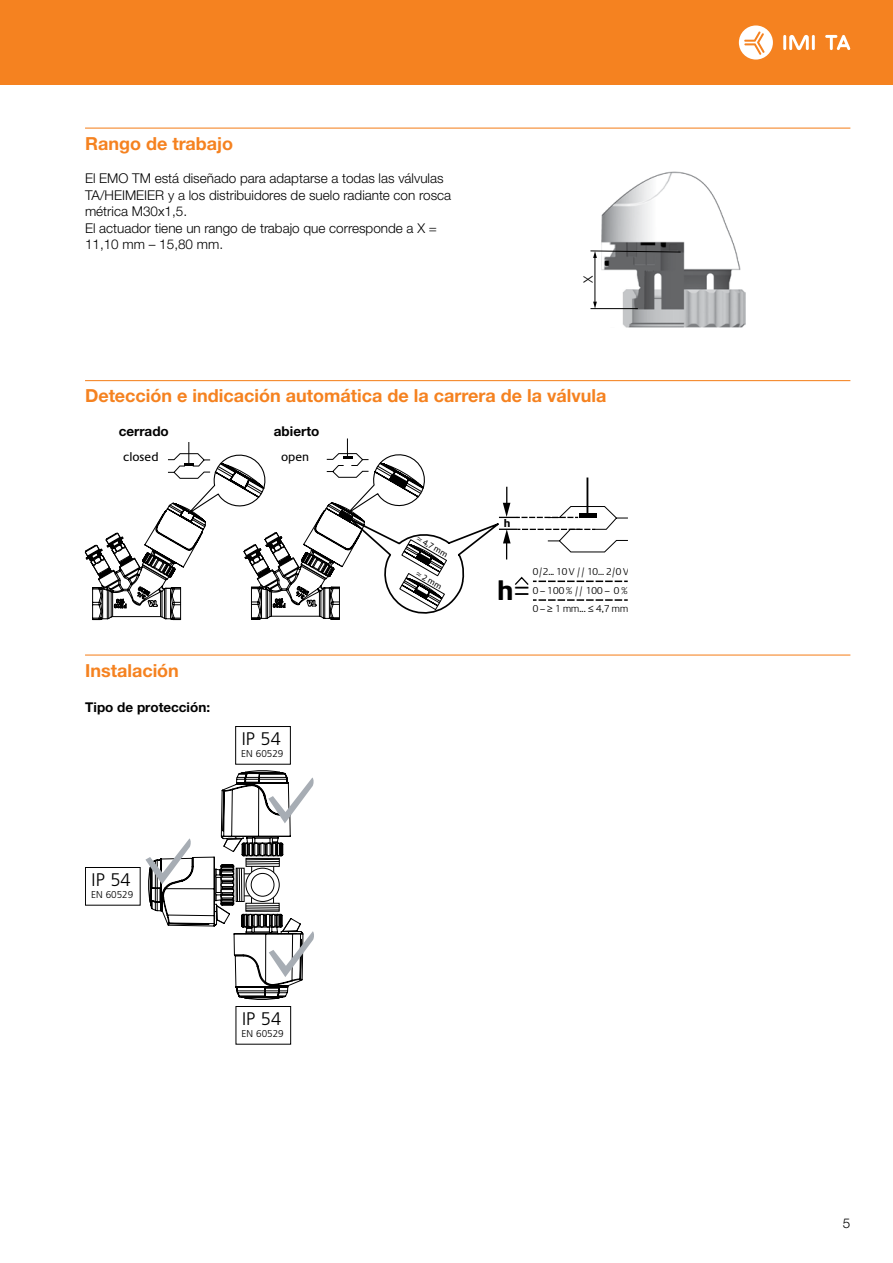
<style>
.page{position:relative;width:893px;height:1263px;background:#fff}
.page>*{position:absolute;margin:0;border:0;box-sizing:border-box;transform-origin:0 0}
.t1{font:700 27.3px "Praxis LT Pro";color:#000}
.t2{font:300 18.15px "Frutiger";color:#000}
.t3{font:700 18px "Helvetica Neue LTW1 G";color:#f58220}
.t4{font:300 13.65px "Praxis LT Pro";color:#000}
.t5{font:300 13.5px/16.5px "Helvetica Neue LTW1 G";color:#000}
.t6{font:700 13.5px "Helvetica Neue LTW1 G";color:#000}
.t7{font:12.3px "Praxis LT Pro";color:#000}
.t8{font:700 11.1px "Praxis LT Pro";color:#000}
.t9{font:300 10.05px/18.6px "Praxis LT Pro";letter-spacing:-.05em;color:#000}
.t10{font:300 9.9px "Frutiger";color:#000}
.t11{font:8.7px "Myriad Pro";color:#000}
.s1{font-weight:300}
</style>
<div class="page">
<div style="left:0;top:0;width:893px;height:85px;background:#f58220"></div>
<hr style="left:783px;top:35px;width:3px;height:15px;background:#fff">
<hr style="left:812px;top:35px;width:3px;height:15px;background:#fff">
<svg style="left:789px;top:35px;width:20px;height:15px"></svg>
<svg style="left:825px;top:35px;width:25px;height:15px"></svg>
<svg style="left:739px;top:25px;width:34px;height:35px"></svg>
<hr style="left:85px;top:128px;width:765px;height:1px;background:#f58220">
<hr style="left:85px;top:380px;width:765px;height:1px;background:#f58220">
<hr style="left:85px;top:654px;width:765px;height:1px;background:#f58220">
<img style="left:601px;top:172px;width:145px;height:155px">
<svg style="left:590px;top:250px;width:91px;height:59px"></svg>
<svg style="left:85px;top:438px;width:542px;height:182px"></svg>
<div style="left:85px;top:867px;width:56px;height:38px;border:1px solid #000"></div>
<div style="left:235px;top:726px;width:56px;height:39px;border:1px solid #000"></div>
<div style="left:236px;top:1006px;width:55px;height:38px;border:1px solid #000"></div>
<svg style="left:145px;top:770px;width:169px;height:230px"></svg>
<h3 class="t3" style="left:85px;top:132px;width:150px">Rango de trabajo</h3>
<p class="t5" style="left:85px;top:170px;width:368px">El EMO TM está diseñado para adaptarse a todas las válvulas TA/HEIMEIER y a los distribuidores de suelo radiante con rosca métrica M30x1,5.<br>El actuador tiene un rango de trabajo que corresponde a X = 11,10 mm – 15,80 mm.</p>
<p class="t4" style="left:580px;top:283px;width:9px;rotate:-90deg">X</p>
<h3 class="t3" style="left:85px;top:385px;width:523px">Detección e indicación automática de la carrera de la válvula</h3>
<p class="t6" style="left:119px;top:423px;width:52px">cerrado</p>
<p class="t6" style="left:274px;top:423px;width:47px">abierto</p>
<p class="t7" style="left:123px;top:449px;width:37px">closed</p>
<p class="t7" style="left:281px;top:449px;width:30px">open</p>
<h3 class="t3" style="left:85px;top:659px;width:95px">Instalación</h3>
<p class="t6" style="left:85px;top:699px;width:127px">Tipo de protección:</p>
<h2 class="t2" style="left:242px;top:728px;width:40px">IP 54</h2>
<p class="t10" style="left:241px;top:748px;width:44px">EN 60529</p>
<h2 class="t2" style="left:92px;top:869px;width:40px">IP 54</h2>
<p class="t10" style="left:91px;top:889px;width:44px">EN 60529</p>
<h2 class="t2" style="left:242px;top:1008px;width:40px">IP 54</h2>
<p class="t10" style="left:242px;top:1028px;width:44px">EN 60529</p>
<p class="t11" style="left:420px;top:533px;width:36px;rotate:30deg">≈ 4,7 mm</p>
<p class="t11" style="left:420px;top:568px;width:30px;rotate:30deg">≈ 2 mm</p>
<p class="t8" style="left:504px;top:516px;width:8px">h</p>
<p class="t9" style="left:532px;top:563px;width:98px">0/2... 10 V // 10... 2/0 V<br>0 – 100 % // 100 – 0 %<br>0 – ≥ 1 mm... ≤ 4,7 mm</p>
<h1 class="t1" style="left:497px;top:575px;width:35px">h<span class="s1">=</span></h1>
<p class="t5" style="left:843px;top:1215px;width:9px">5</p>
</div>
